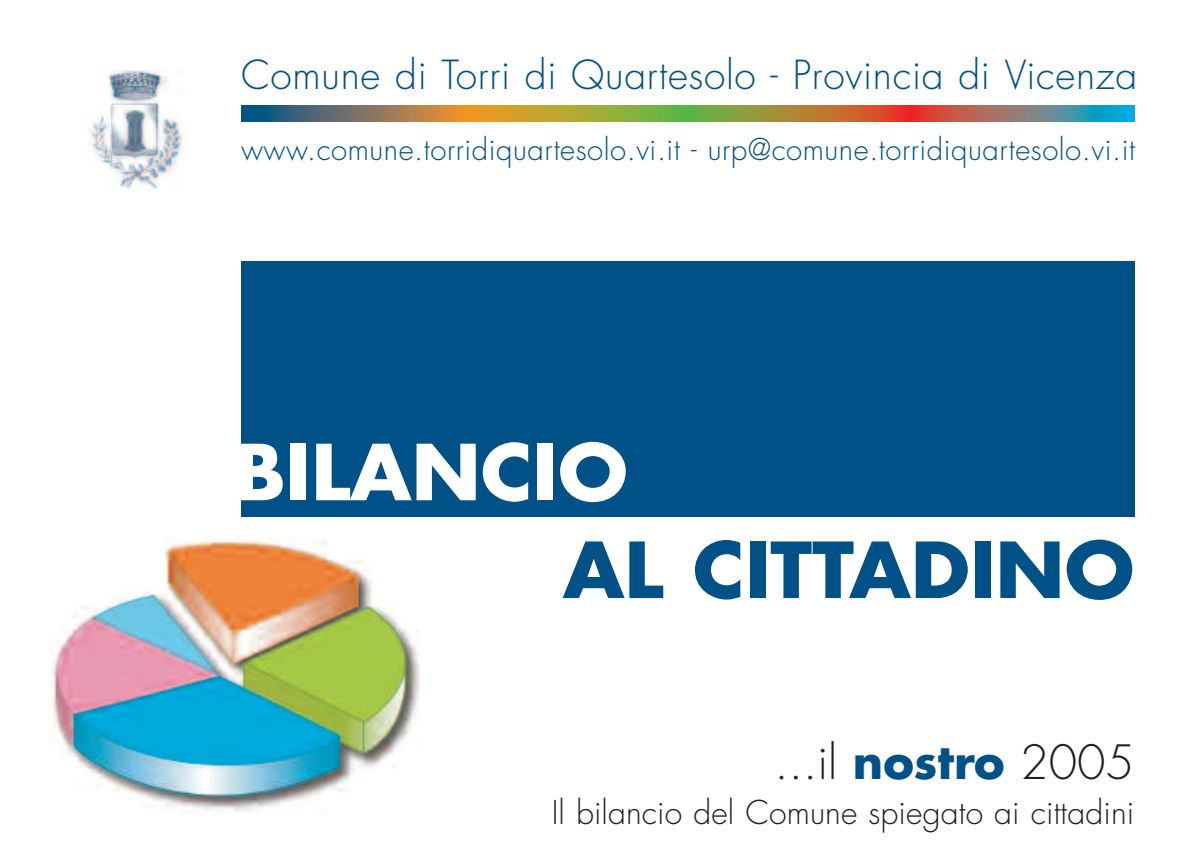
<style>
.page{position:relative;width:1191px;height:851px;background:#fff}
.page>*{position:absolute;margin:0;border:0;box-sizing:border-box;transform-origin:0 0}
.t1{font:700 75px "Futura LT";color:#005187;scale:1.05 1}
.t2{font:700 75px "Futura LT";color:#fff;scale:1.05 1}
.t3{font:300 46px "Futura LT";color:#231f20}
.t4{font:300 39px "Futura LT";letter-spacing:.02em;color:#005187}
.t5{font:300 32px "Futura LT";letter-spacing:.005em;color:#231f20}
.t6{font:300 29.2px "Futura LT";letter-spacing:.02em;color:#005187}
.s1{font-weight:700;color:#005187}
</style>
<div class="page">
<img style="left:50px;top:516px;width:454px;height:298px">
<div style="left:241px;top:261px;width:893px;height:255px;background:#005187"></div>
<img style="left:88px;top:70px;width:94px;height:120px">
<svg style="left:241px;top:106px;width:894px;height:15px;background:#928353"></svg>
<h3 class="t4" style="left:241px;top:57px;width:897px">Comune di Torri di Quartesolo - Provincia di Vicenza</h3>
<p class="t6" style="left:241px;top:136px;width:895px">www.comune.torridiquartesolo.vi.it - urp@comune.torridiquartesolo.vi.it</p>
<h1 class="t2" style="left:232px;top:438px;width:378px">BILANCIO</h1>
<h1 class="t1" style="left:563px;top:535px;width:545px">AL CITTADINO</h1>
<h2 class="t3" style="left:774px;top:740px;width:361px">...il <span class="s1">nostro</span> 2005</h2>
<p class="t5" style="left:552px;top:797px;width:584px">Il bilancio del Comune spiegato ai cittadini</p>
</div>
